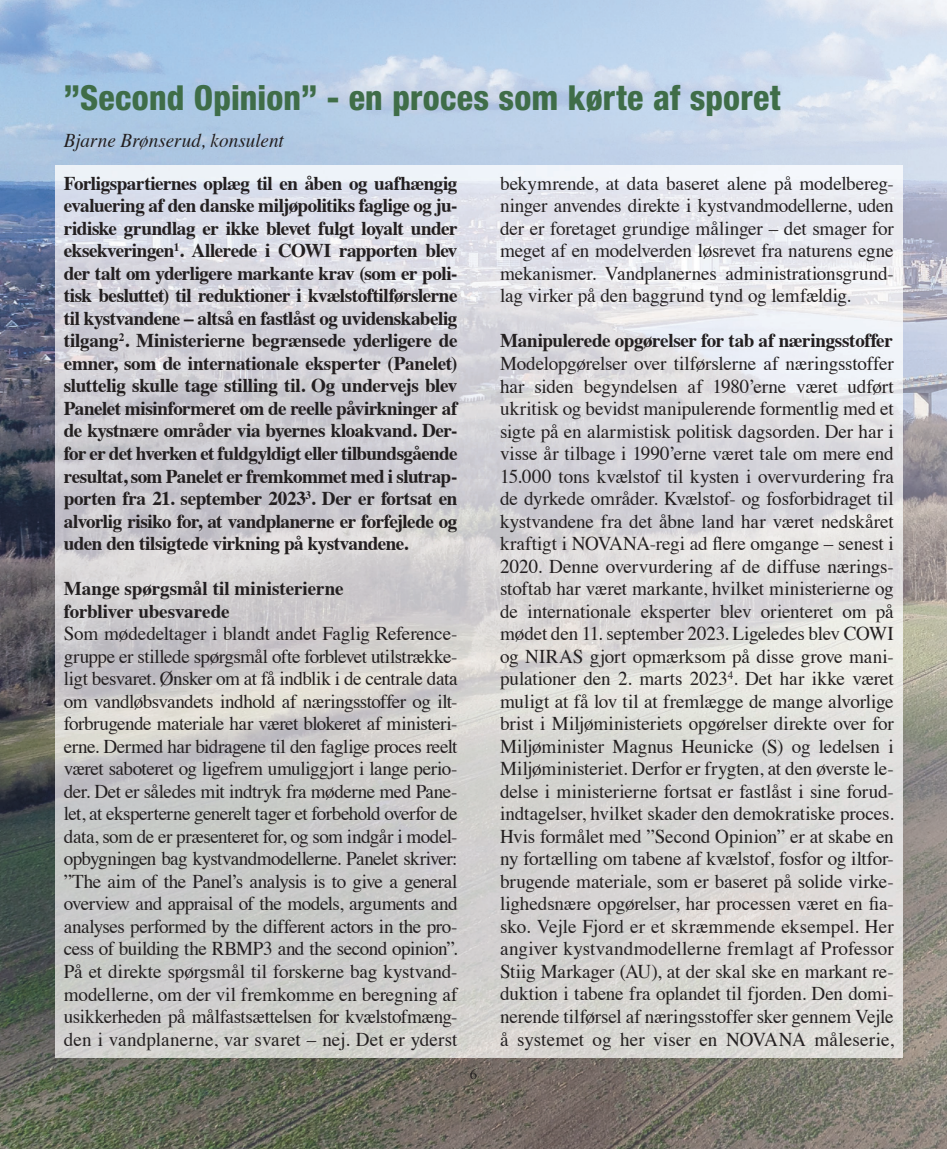
<style>
.page{position:relative;width:947px;height:1149px;background:#fff}
.page>*{position:absolute;margin:0;border:0;box-sizing:border-box;transform-origin:0 0}
.t1{font:800 condensed 34.5px "Helvetica Neue LT Std";letter-spacing:.005em;color:#3f6d48}
.t2{font:19.5px/22.5px "Times";letter-spacing:-.005em;color:#231f20;text-align:justify}
.t3{font:700 19.5px/22.5px "Times";letter-spacing:-.02em;color:#231f20;text-align:justify}
.t4{font:italic 19.5px "Times";color:#231f20}
.t5{font:15px "Adobe Garamond Pro";color:#231f20}
</style>
<div class="page">
<img style="left:0;top:0;width:946px;height:208px">
<img style="left:0;top:208px;width:104px;height:940px">
<img style="left:894px;top:208px;width:52px;height:940px">
<img style="left:104px;top:1057px;width:790px;height:91px">
<img style="left:55px;top:166px;width:846px;height:891px">
<h1 class="t1" style="left:64px;top:76px;width:718px">”Second Opinion” - en proces som kørte af sporet</h1>
<p class="t4" style="left:64px;top:123px;width:221px">Bjarne Brønserud, konsulent</p>
<p class="t3" style="left:64px;top:170px;width:395px">Forligspartiernes oplæg til en åben og uafhængig evaluering af den danske miljøpolitiks faglige og ju&shy;ridiske grundlag er ikke blevet fulgt loyalt under eksekveringen<sup>1</sup>. Allerede i COWI rapporten blev der talt om yderligere markante krav (som er poli&shy;tisk besluttet) til reduktioner i kvælstoftilførslerne til kystvandene – altså en fastlåst og uvidenskabelig tilgang<sup>2</sup>. Ministerierne begrænsede yderligere de emner, som de internationale eksperter (Panelet) sluttelig skulle tage stilling til. Og undervejs blev Panelet misinformeret om de reelle påvirkninger af de kystnære områder via byernes kloakvand. Der&shy;for er det hverken et fuldgyldigt eller tilbundsgående resultat, som Panelet er fremkommet med i slutrap&shy;porten fra 21. september 2023<sup>3</sup>. Der er fortsat en alvorlig risiko for, at vandplanerne er forfejlede og uden den tilsigtede virkning på kystvandene.</p>
<p class="t3" style="left:64px;top:575px;width:281px">Mange spørgsmål til ministerierne forbliver ubesvarede</p>
<p class="t2" style="left:64px;top:620px;width:395px">Som mødedeltager i blandt andet Faglig Reference&shy;gruppe er stillede spørgsmål ofte forblevet utilstrække&shy;ligt besvaret. Ønsker om at få indblik i de centrale data om vandløbsvandets indhold af næringsstoffer og ilt&shy;forbrugende materiale har været blokeret af ministeri&shy;erne. Dermed har bidragene til den faglige proces reelt været saboteret og ligefrem umuliggjort i lange perio&shy;der. Det er således mit indtryk fra møderne med Pane&shy;let, at eksperterne generelt tager et forbehold overfor de data, som de er præsenteret for, og som indgår i model&shy;opbygningen bag kystvandmodellerne. Panelet skriver: ”The aim of the Panel’s analysis is to give a general overview and appraisal of the models, arguments and analyses performed by the different actors in the pro&shy;cess of building the RBMP3 and the second opinion”.<br>På et direkte spørgsmål til forskerne bag kystvand&shy;modellerne, om der vil fremkomme en beregning af usikkerheden på målfastsættelsen for kvælstofmæng&shy;den i vandplanerne, var svaret – nej. Det er yderst</p>
<p class="t5" style="left:469px;top:1064px;width:9px">6</p>
<p class="t2" style="left:500px;top:170px;width:395px">bekymrende, at data baseret alene på modelbereg&shy;ninger anvendes direkte i kystvandmodellerne, uden der er foretaget grundige målinger – det smager for meget af en modelverden løsrevet fra naturens egne mekanismer. Vandplanernes administrationsgrund&shy;lag virker på den baggrund tynd og lemfældig.</p>
<p class="t3" style="left:500px;top:327px;width:394px">Manipulerede opgørelser for tab af næringsstoffer</p>
<p class="t2" style="left:500px;top:350px;width:395px">Modelopgørelser over tilførslerne af næringsstoffer har siden begyndelsen af 1980’erne været udført ukritisk og bevidst manipulerende formentlig med et sigte på en alarmistisk politisk dagsorden. Der har i visse år tilbage i 1990’erne været tale om mere end 15.000 tons kvælstof til kysten i overvurdering fra de dyrkede områder. Kvælstof- og fosforbidraget til kystvandene fra det åbne land har været nedskåret kraftigt i NOVANA-regi ad flere omgange – senest i 2020. Denne overvurdering af de diffuse nærings&shy;stoftab har været markante, hvilket ministerierne og de internationale eksperter blev orienteret om på mødet den 11. september 2023. Ligeledes blev COWI og NIRAS gjort opmærksom på disse grove mani&shy;pulationer den 2. marts 2023<sup>4</sup>. Det har ikke været muligt at få lov til at fremlægge de mange alvorlige brist i Miljøministeriets opgørelser direkte over for Miljøminister Magnus Heunicke (S) og ledelsen i Miljøministeriet. Derfor er frygten, at den øverste le&shy;delse i ministerierne fortsat er fastlåst i sine forud&shy;indtagelser, hvilket skader den demokratiske proces.<br>Hvis formålet med ”Second Opinion” er at skabe en ny fortælling om tabene af kvælstof, fosfor og iltfor&shy;brugende materiale, som er baseret på solide virke&shy;lighedsnære opgørelser, har processen været en fia&shy;sko. Vejle Fjord er et skræmmende eksempel. Her angiver kystvandmodellerne fremlagt af Professor Stiig Markager (AU), at der skal ske en markant re&shy;duktion i tabene fra oplandet til fjorden. Den domi&shy;nerende tilførsel af næringsstoffer sker gennem Vejle å systemet og her viser en NOVANA måleserie,</p>
</div>
